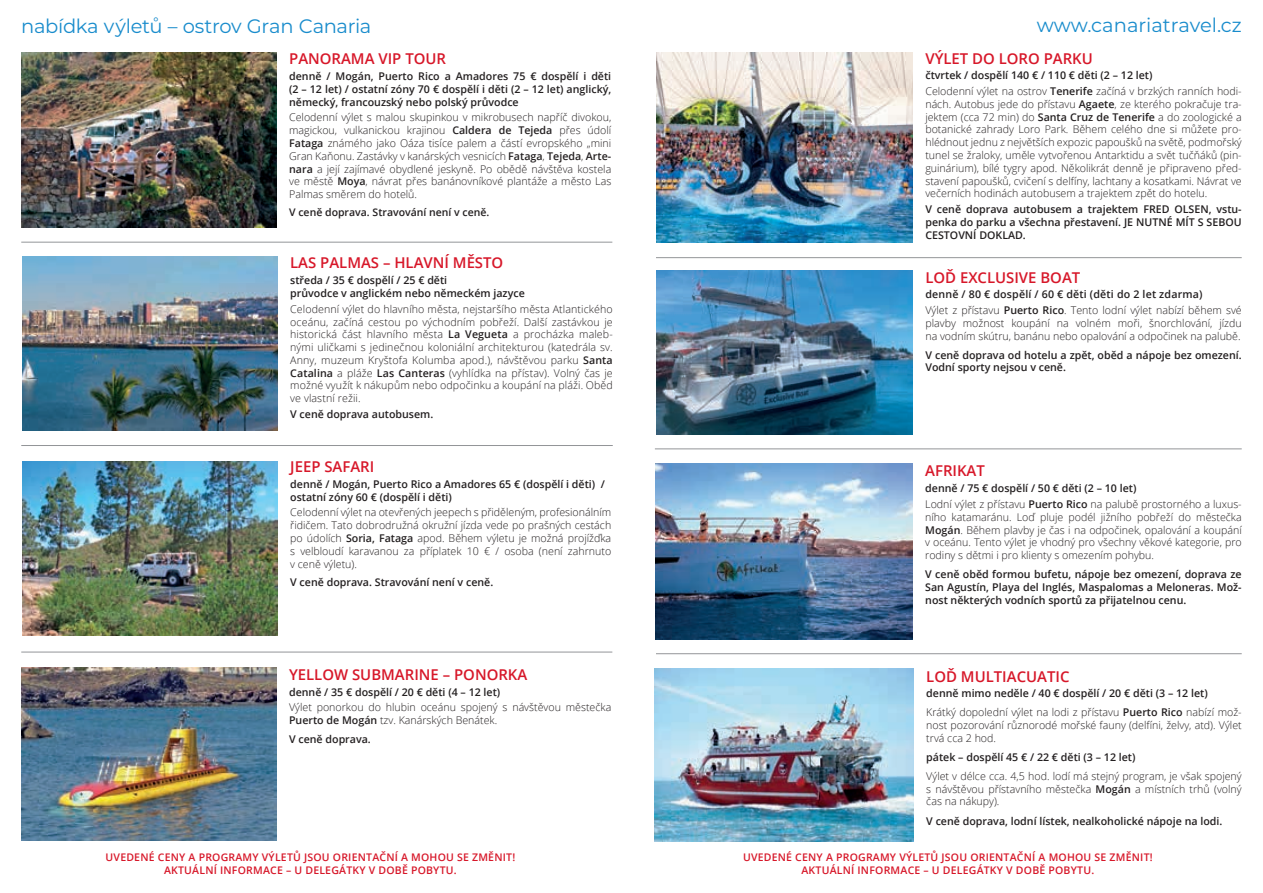
<style>
.page{position:relative;width:1263px;height:893px;background:#fff}
.page>*{position:absolute;margin:0;border:0;box-sizing:border-box;transform-origin:0 0}
.t1{font:19.5px "Montserrat";letter-spacing:-.01em;color:#198ccc}
.nadpis{font:600 14.85px "Open Sans";color:#d71729}
.t2{font:300 10.65px/12.8px "Open Sans";color:#231f20;text-align:justify}
.t3{font:600 10.65px/12.8px "Open Sans";color:#231f20}
.t4{font:600 10.5px/12.6px "Open Sans";letter-spacing:.02em;color:#d71729;text-align:center}
.t5{font:600 10.5px "Open Sans";color:#231f20}
.s1{font-weight:600}
</style>
<div class="page">
<img style="left:21px;top:53px;width:255px;height:174px">
<img style="left:22px;top:461px;width:255px;height:174px">
<img style="left:21px;top:668px;width:255px;height:173px">
<img style="left:22px;top:257px;width:255px;height:174px">
<hr style="left:21px;top:242px;width:591px;height:1px;background:#939598">
<hr style="left:656px;top:257px;width:586px;height:1px;background:#939598">
<hr style="left:655px;top:448px;width:587px;height:1px;background:#939598">
<hr style="left:656px;top:653px;width:586px;height:1px;background:#939598">
<hr style="left:21px;top:445px;width:592px;height:1px;background:#939598">
<hr style="left:21px;top:652px;width:591px;height:1px;background:#939598">
<img style="left:656px;top:271px;width:257px;height:163px">
<img style="left:655px;top:668px;width:258px;height:173px">
<img style="left:656px;top:464px;width:256px;height:175px">
<img style="left:656px;top:52px;width:257px;height:191px">
<p class="t1" style="left:21px;top:12px;width:352px">nabídka výletů – ostrov Gran Canaria</p>
<p class="t1" style="left:1037px;top:12px;width:206px">www.canariatravel.cz</p>
<p class="nadpis" style="left:289px;top:49px;width:158px">PANORAMA VIP TOUR</p>
<p class="t3" style="left:289px;top:70px;width:324px;text-align:justify">denně / Mogán, Puerto Rico a Amadores 75 € dospělí i děti (2 – 12 let) / ostatní zóny 70 € dospělí i děti (2 – 12 let) anglický, německý, francouzský nebo polský průvodce</p>
<p class="t2" style="left:289px;top:111px;width:324px">Celodenní výlet s malou skupinkou v mikrobusech napříč divokou, magickou, vulkanickou krajinou <span class="s1">Caldera de Tejeda</span> přes údolí <span class="s1">Fataga</span> známého jako Oáza tisíce palem a částí evropského „mini Gran Kaňonu. Zastávky v kanárských vesnicích <span class="s1">Fataga</span>, <span class="s1">Tejeda</span>, <span class="s1">Arte&shy;nara</span> a její zajímavé obydlené jeskyně. Po obědě návštěva kostela ve městě <span class="s1">Moya</span>, návrat přes banánovníkové plantáže a město Las Palmas směrem do hotelů.</p>
<p class="t5" style="left:289px;top:205px;width:202px">V ceně doprava. Stravování není v ceně.</p>
<p class="nadpis" style="left:290px;top:253px;width:215px">LAS PALMAS – HLAVNÍ MĚSTO</p>
<p class="t3" style="left:290px;top:274px;width:236px">středa / 35 € dospělí / 25 € děti<br>průvodce v anglickém nebo německém jazyce</p>
<p class="t2" style="left:290px;top:302px;width:324px">Celodenní výlet do hlavního města, nejstaršího města Atlantického oceánu, začíná cestou po východním pobřeží. Další zastávkou je historická část hlavního města <span class="s1">La Vegueta</span> a procházka maleb&shy;nými uličkami s jedinečnou koloniální architekturou (katedrála sv.<br>Anny, muzeum Kryštofa Kolumba apod.), návštěvou parku <span class="s1">Santa Catalina</span> a pláže <span class="s1">Las Canteras</span> (vyhlídka na přístav). Volný čas je možné využít k nákupům nebo odpočinku a koupání na pláži. Oběd ve vlastní režii.</p>
<p class="t3" style="left:290px;top:408px;width:145px">V ceně doprava autobusem.</p>
<p class="nadpis" style="left:290px;top:456px;width:86px">JEEP SAFARI</p>
<p class="t3" style="left:290px;top:477px;width:316px">denně / Mogán, Puerto Rico a Amadores 65 € (dospělí i děti) / ostatní zóny 60 € (dospělí i děti)</p>
<p class="t2" style="left:290px;top:506px;width:323px">Celodenní výlet na otevřených jeepech s přiděleným, profesionálním řidičem. Tato dobrodružná okružní jízda vede po prašných cestách po údolích <span class="s1">Soria, Fataga</span> apod. Během výletu je možná projížďka s velbloudí karavanou za příplatek 10 € / osoba (není zahrnuto v ceně výletu).</p>
<p class="t3" style="left:290px;top:576px;width:205px">V ceně doprava. Stravování není v ceně.</p>
<p class="nadpis" style="left:289px;top:664px;width:240px">YELLOW SUBMARINE – PONORKA</p>
<p class="t3" style="left:289px;top:685px;width:213px">denně / 35 € dospělí / 20 € děti (4 – 12 let)</p>
<p class="t2" style="left:289px;top:701px;width:324px">Výlet ponorkou do hlubin oceánu spojený s návštěvou městečka<br><span class="s1">Puerto de Mogán</span> tzv. Kanárských Benátek.</p>
<p class="t3" style="left:289px;top:733px;width:83px">V ceně doprava.</p>
<p class="nadpis" style="left:925px;top:48px;width:169px">VÝLET DO LORO PARKU</p>
<p class="t3" style="left:925px;top:69px;width:229px">čtvrtek / dospělí 140 € / 110 € děti (2 – 12 let)</p>
<p class="t2" style="left:925px;top:85px;width:318px">Celodenní výlet na ostrov <span class="s1">Tenerife</span> začíná v brzkých ranních hodi&shy;nách. Autobus jede do přístavu <span class="s1">Agaete</span>, ze kterého pokračuje tra&shy;jektem (cca 72 min) do <span class="s1">Santa Cruz de Tenerife</span> a do zoologické a botanické zahrady Loro Park. Během celého dne si můžete pro&shy;hlédnout jednu z největších expozic papoušků na světě, podmořský tunel se žraloky, uměle vytvořenou Antarktidu a svět tučňáků (pin&shy;guinárium), bílé tygry apod. Několikrát denně je připraveno před&shy;stavení papoušků, cvičení s delfíny, lachtany a kosatkami. Návrat ve večerních hodinách autobusem a trajektem zpět do hotelu.</p>
<p class="t3" style="left:925px;top:203px;width:318px;text-align:justify">V ceně doprava autobusem a trajektem FRED OLSEN, vstu&shy;penka do parku a všechna přestavení. JE NUTNÉ MÍT S SEBOU CESTOVNÍ DOKLAD.</p>
<p class="nadpis" style="left:925px;top:267px;width:156px">LOĎ EXCLUSIVE BOAT</p>
<p class="t3" style="left:925px;top:288px;width:279px">denně / 80 € dospělí / 60 € děti (děti do 2 let zdarma)</p>
<p class="t2" style="left:925px;top:304px;width:318px">Výlet z přístavu <span class="s1">Puerto Rico</span>. Tento lodní výlet nabízí během své plavby možnost koupání na volném moři, šnorchlování, jízdu na vodním skútru, banánu nebo opalování a odpočinek na palubě.</p>
<p class="t3" style="left:925px;top:348px;width:318px">V ceně doprava od hotelu a zpět, oběd a nápoje bez omezení.<br>Vodní sporty nejsou v ceně.</p>
<p class="nadpis" style="left:925px;top:461px;width:61px">AFRIKAT</p>
<p class="t3" style="left:925px;top:482px;width:213px">denně / 75 € dospělí / 50 € děti (2 – 10 let)</p>
<p class="t2" style="left:925px;top:497px;width:318px">Lodní výlet z přístavu <span class="s1">Puerto Rico</span> na palubě prostorného a luxus&shy;ního katamaránu. Loď pluje podél jižního pobřeží do městečka <span class="s1">Mogán</span>. Během plavby je čas i na odpočinek, opalování a koupání v oceánu. Tento výlet je vhodný pro všechny věkové kategorie, pro rodiny s dětmi i pro klienty s omezením pohybu.</p>
<p class="t3" style="left:925px;top:567px;width:318px;text-align:justify">V ceně oběd formou bufetu, nápoje bez omezení, doprava ze San Agustín, Playa del Inglés, Maspalomas a Meloneras. Mož&shy;nost některých vodních sportů za přijatelnou cenu.</p>
<p class="nadpis" style="left:926px;top:666px;width:145px">LOĎ MULTIACUATIC</p>
<p class="t3" style="left:926px;top:687px;width:283px">denně mimo neděle / 40 € dospělí / 20 € děti (3 – 12 let)</p>
<p class="t2" style="left:926px;top:706px;width:317px">Krátký dopolední výlet na lodi z přístavu <span class="s1">Puerto Rico</span> nabízí mož&shy;nost pozorování různorodé mořské fauny (delfíni, želvy, atd). Výlet trvá cca 2 hod.</p>
<p class="t3" style="left:926px;top:750px;width:211px">pátek – dospělí 45 € / 22 € děti (3 – 12 let)</p>
<p class="t2" style="left:926px;top:769px;width:317px">Výlet v délce cca. 4,5 hod. lodí má stejný program, je však spojený s návštěvou přístavního městečka <span class="s1">Mogán</span> a místních trhů (volný čas na nákupy).</p>
<p class="t3" style="left:926px;top:814px;width:298px">V ceně doprava, lodní lístek, nealkoholické nápoje na lodi.</p>
<p class="t4" style="left:106px;top:851px;width:411px">UVEDENÉ CENY A PROGRAMY VÝLETŮ JSOU ORIENTAČNÍ A MOHOU SE ZMĚNIT!<br>AKTUÁLNÍ INFORMACE – U DELEGÁTKY V DOBĚ POBYTU.</p>
<p class="t4" style="left:743px;top:851px;width:411px">UVEDENÉ CENY A PROGRAMY VÝLETŮ JSOU ORIENTAČNÍ A MOHOU SE ZMĚNIT!<br>AKTUÁLNÍ INFORMACE – U DELEGÁTKY V DOBĚ POBYTU.</p>
</div>
